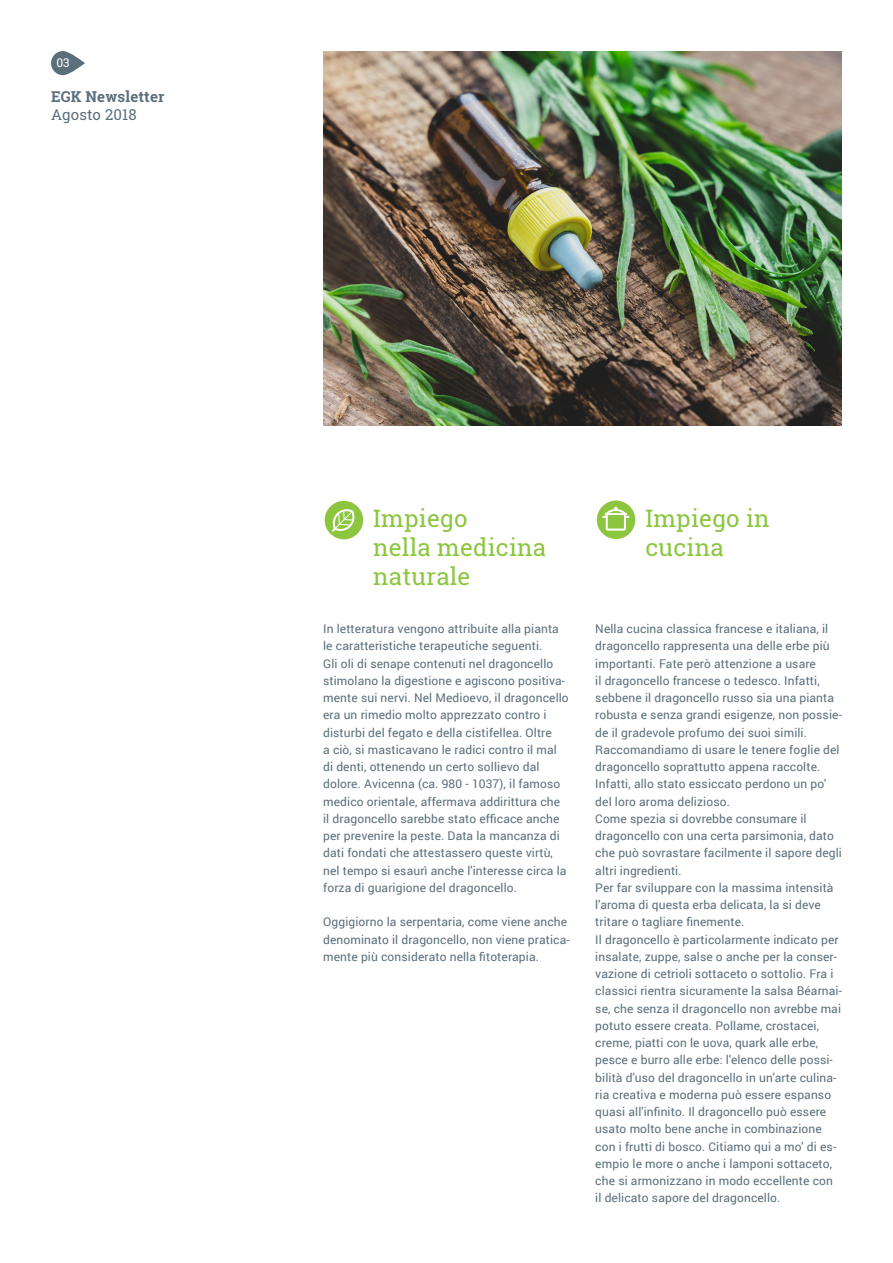
<style>
.page{position:relative;width:893px;height:1263px;background:#fff}
.page>*{position:absolute;margin:0;border:0;box-sizing:border-box;transform-origin:0 0}
.Lead{font:24px/28.8px "Roboto Slab";letter-spacing:.01em;color:#8bc63e}
.t1{font:700 15px "Roboto Slab";letter-spacing:.01em;color:#5b6f7b}
.t2{font:15px "Roboto Slab";letter-spacing:.01em;color:#5b6f7b}
.Lauftext{font:12px/17.2px "Roboto";letter-spacing:.01em;color:#5b6f7b}
.t3{font:12px "Roboto Slab";color:#fff}
</style>
<div class="page">
<img style="left:323px;top:51px;width:519px;height:375px">
<svg style="left:51px;top:51px;width:34px;height:24px"></svg>
<div style="left:325px;top:501px;width:38px;height:38px;background:#8bc63e;border-radius:50%"></div>
<svg style="left:332px;top:509px;width:23px;height:23px"></svg>
<div style="left:597px;top:501px;width:38px;height:38px;background:#8bc63e;border-radius:50%"></div>
<svg style="left:602px;top:507px;width:27px;height:24px"></svg>
<p class="t3" style="left:56px;top:54px;width:15px">03</p>
<p class="t1" style="left:51px;top:86px;width:115px">EGK Newsletter</p>
<p class="t2" style="left:51px;top:104px;width:87px">Agosto 2018</p>
<p class="Lead" style="left:373px;top:504px;width:174px">Impiego<br>nella medicina naturale</p>
<p class="Lead" style="left:645px;top:504px;width:126px">Impiego in cucina</p>
<p class="Lauftext" style="left:323px;top:620px;width:247px">In letteratura vengono attribuite alla pianta le caratteristiche terapeutiche seguenti.<br>Gli oli di senape contenuti nel dragoncello stimolano la digestione e agiscono positiva&shy;mente sui nervi. Nel Medioevo, il dragoncello era un rimedio molto apprezzato contro i disturbi del fegato e della cistifellea. Oltre<br>a ciò, si masticavano le radici contro il mal di denti, ottenendo un certo sollievo dal dolore. Avicenna (ca. 980 - 1037), il famoso medico orientale, affermava addirittura che il dragoncello sarebbe stato efficace anche per prevenire la peste. Data la mancanza di dati fondati che attestassero queste virtù, nel tempo si esaurì anche l'interesse circa la forza di guarigione del dragoncello.</p>
<p class="Lauftext" style="left:323px;top:913px;width:248px">Oggigiorno la serpentaria, come viene anche denominato il dragoncello, non viene pratica&shy;mente più considerato nella fitoterapia.</p>
<p class="Lauftext" style="left:595px;top:620px;width:248px">Nella cucina classica francese e italiana, il dragoncello rappresenta una delle erbe più importanti. Fate però attenzione a usare<br>il dragoncello francese o tedesco. Infatti, sebbene il dragoncello russo sia una pianta robusta e senza grandi esigenze, non possie&shy;de il gradevole profumo dei suoi simili.</p>
<p class="Lauftext" style="left:595px;top:740px;width:246px">Raccomandiamo di usare le tenere foglie del dragoncello soprattutto appena raccolte.<br>Infatti, allo stato essiccato perdono un po' del loro aroma delizioso.</p>
<p class="Lauftext" style="left:595px;top:809px;width:248px">Come spezia si dovrebbe consumare il dragoncello con una certa parsimonia, dato che può sovrastare facilmente il sapore degli altri ingredienti.</p>
<p class="Lauftext" style="left:595px;top:878px;width:240px">Per far sviluppare con la massima intensità l'aroma di questa erba delicata, la si deve tritare o tagliare finemente.</p>
<p class="Lauftext" style="left:595px;top:930px;width:248px">Il dragoncello è particolarmente indicato per insalate, zuppe, salse o anche per la conser&shy;vazione di cetrioli sottaceto o sottolio. Fra i classici rientra sicuramente la salsa Béarnai&shy;se, che senza il dragoncello non avrebbe mai potuto essere creata. Pollame, crostacei, creme, piatti con le uova, quark alle erbe, pesce e burro alle erbe: l'elenco delle possi&shy;bilità d'uso del dragoncello in un'arte culina&shy;ria creativa e moderna può essere espanso quasi all'infinito. Il dragoncello può essere usato molto bene anche in combinazione con i frutti di bosco. Citiamo qui a mo' di es&shy;empio le more o anche i lamponi sottaceto, che si armonizzano in modo eccellente con il delicato sapore del dragoncello.</p>
</div>
